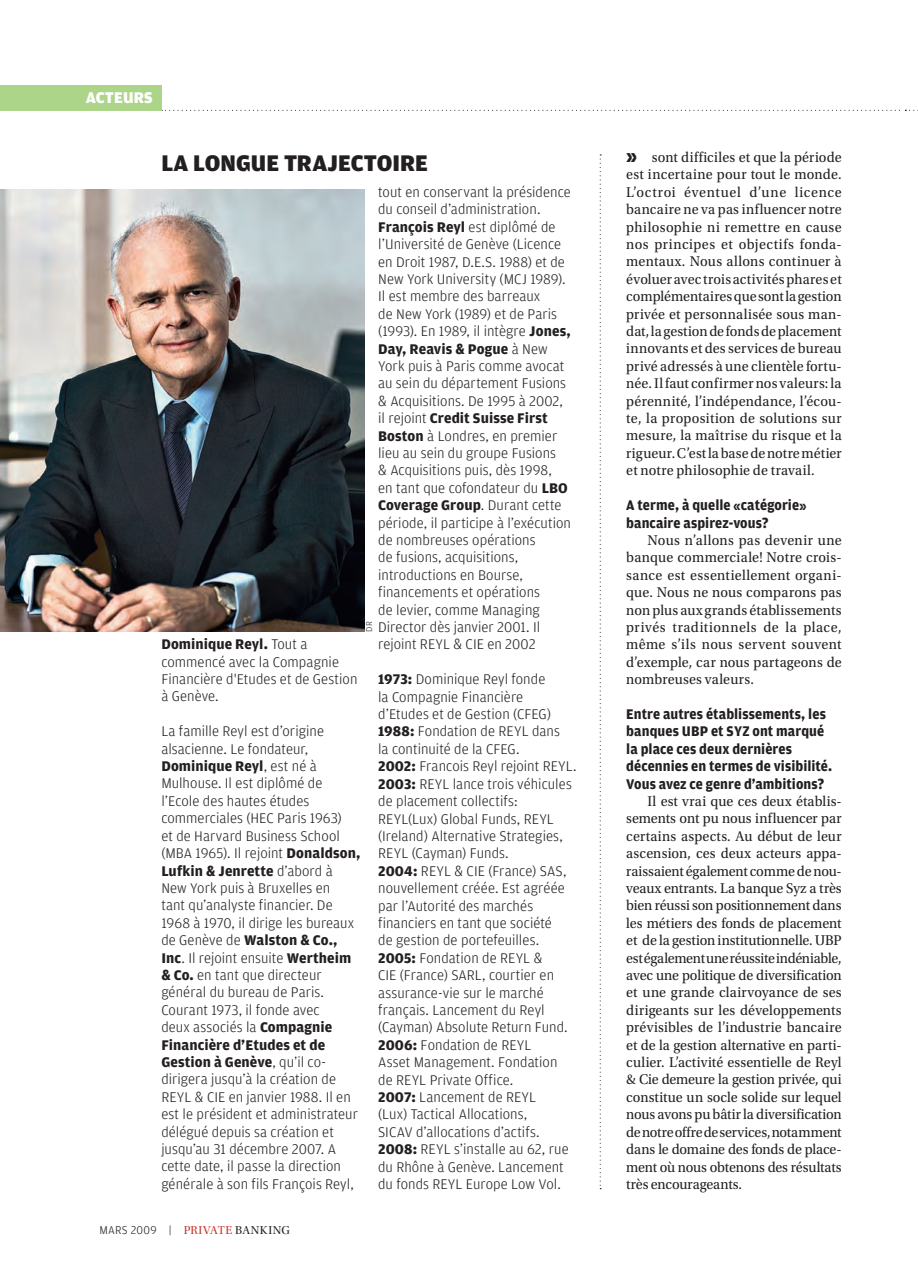
<style>
.page{position:relative;width:918px;height:1288px;background:#fff}
.page>*{position:absolute;margin:0;border:0;box-sizing:border-box;transform-origin:0 0}
.t1{font:900 24px "Amplitude";letter-spacing:.005em;color:#231f20}
.t2{font:900 21px "Amplitude";color:#231f20;scale:.95 1}
.t3{font:900 16.5px "Amplitude";letter-spacing:.01em;color:#fff}
.t4{font:300 14.85px/17.4px "Amplitude";color:#231f20}
.t5{font:14.85px/17.4px "Utopia Std";letter-spacing:.005em;color:#231f20;text-align:justify;scale:.95 1}
.t6{font:700 14.85px/17.4px "Amplitude";letter-spacing:.005em;color:#231f20;scale:.95 1}
.t7{font:12px "Utopia Std Subh";letter-spacing:.045em;color:#c53124}
.t8{font:300 12px "Amplitude";color:#231f20}
.t9{font:300 9px "Amplitude";color:#231f20}
.s1{font-weight:700}
.s2{font-weight:900;font-size:16.5px}
.s3{font-family:"Amplitude";font-weight:300;color:#231f20}
.s4{color:#231f20}
</style>
<div class="page">
<svg style="left:600px;top:154px;width:1px;height:1035px"></svg>
<img style="left:0;top:189px;width:364px;height:443px">
<div style="left:0;top:85px;width:161px;height:25px;background:#acd589"></div>
<svg style="left:161px;top:110px;width:757px;height:1px"></svg>
<p class="t3" style="left:86px;top:88px;width:68px">ACTEURS</p>
<h1 class="t1" style="left:161px;top:149px;width:268px">LA LONGUE TRAJECTOIRE</h1>
<p class="t4" style="left:378px;top:183px;width:194px">tout en conservant la présidence du conseil d’administration.<br><span class="s1">François Reyl</span> est diplômé de l’Université de Genève (Licence en Droit 1987, D.E.S. 1988) et de<br>New York University (MCJ 1989).<br>Il est membre des barreaux<br>de New York (1989) et de Paris (1993). En 1989, il intègre <span class="s1">Jones,<br>Day, Reavis &amp; Pogue</span> à New<br>York puis à Paris comme avocat au sein du département Fusions &amp; Acquisitions. De 1995 à 2002, il rejoint <span class="s1">Credit Suisse First<br>Boston</span> à Londres, en premier lieu au sein du groupe Fusions<br>&amp; Acquisitions puis, dès 1998,<br>en tant que cofondateur du <span class="s1">LBO<br>Coverage Group</span>. Durant cette période, il participe à l’exécution de nombreuses opérations<br>de fusions, acquisitions, introductions en Bourse, financements et opérations<br>de levier, comme Managing<br>Director dès janvier 2001. Il rejoint REYL &amp; CIE en 2002</p>
<p class="t4" style="left:378px;top:671px;width:200px"><span class="s1">1973:</span> Dominique Reyl fonde<br>la Compagnie Financière d’Etudes et de Gestion (CFEG)<br><span class="s1">1988:</span> Fondation de REYL dans<br>la continuité de la CFEG.<br><span class="s1">2002:</span> Francois Reyl rejoint REYL.<br><span class="s1">2003:</span> REYL lance trois véhicules de placement collectifs:<br>REYL(Lux) Global Funds, REYL (Ireland) Alternative Strategies,<br>REYL (Cayman) Funds.<br><span class="s1">2004:</span> REYL &amp; CIE (France) SAS, nouvellement créée. Est agréée par l’Autorité des marchés financiers en tant que société<br>de gestion de portefeuilles.<br><span class="s1">2005:</span> Fondation de REYL &amp;<br>CIE (France) SARL, courtier en assurance-vie sur le marché français. Lancement du Reyl (Cayman) Absolute Return Fund.<br><span class="s1">2006:</span> Fondation de REYL<br>Asset Management. Fondation<br>de REYL Private Office.<br><span class="s1">2007:</span> Lancement de REYL<br>(Lux) Tactical Allocations,<br>SICAV d’allocations d’actifs.<br><span class="s1">2008:</span> REYL s’installe au 62, rue du Rhône à Genève. Lancement du fonds REYL Europe Low Vol.</p>
<p class="t9" style="left:364px;top:632px;width:12px;rotate:-90deg">DR</p>
<p class="t4" style="left:161px;top:636px;width:198px"><span class="s1">Dominique Reyl.</span> Tout a commencé avec la Compagnie<br>Financière d'Etudes et de Gestion à Genève.</p>
<p class="t4" style="left:161px;top:723px;width:201px">La famille Reyl est d’origine alsacienne. Le fondateur,<br><span class="s1">Dominique Reyl</span>, est né à<br>Mulhouse. Il est diplômé de l’Ecole des hautes études commerciales (HEC Paris 1963)<br>et de Harvard Business School (MBA 1965). Il rejoint <span class="s1">Donaldson,<br>Lufkin &amp; Jenrette</span> d’abord à<br>New York puis à Bruxelles en<br>tant qu’analyste financier. De<br>1968 à 1970, il dirige les bureaux de Genève de <span class="s1">Walston &amp; Co.,<br>Inc</span>. Il rejoint ensuite <span class="s1">Wertheim &amp; Co.</span> en tant que directeur général du bureau de Paris.<br>Courant 1973, il fonde avec<br>deux associés la <span class="s1">Compagnie<br>Financière d’Etudes et de<br>Gestion à Genève</span>, qu’il co&shy;dirigera jusqu’à la création de<br>REYL &amp; CIE en janvier 1988. Il en est le président et administrateur délégué depuis sa création et jusqu’au 31 décembre 2007. A cette date, il passe la direction générale à son fils François Reyl,</p>
<p class="t8" style="left:70px;top:1223px;width:25px"><span class="s2">14</span> mars</p>
<p class="t7" style="left:131px;top:1223px;width:161px"><span class="s3">2009 |</span> PRIVATE <span class="s4">BANKING</span></p>
<p class="t5" style="left:626px;top:149px;width:228px;text-indent:26px">sont difficiles et que la période est incertaine pour tout le monde.<br>L’octroi éventuel d’une licence bancaire ne va pas influencer notre philosophie ni remettre en cause nos principes et objectifs fonda&shy;mentaux. Nous allons continuer à évoluer avec trois activités phares et complémentaires que sont la gestion privée et personnalisée sous man&shy;dat, la gestion de fonds de placement innovants et des services de bureau privé adressés à une clientèle fortu&shy;née. Il faut confirmer nos valeurs: la pérennité, l’indépendance, l’écou&shy;te, la proposition de solutions sur mesure, la maîtrise du risque et la rigueur. C’est la base de notre métier et notre philosophie de travail.</p>
<p class="t6" style="left:626px;top:497px;width:191px">A terme, à quelle «catégorie» bancaire aspirez-vous?</p>
<p class="t5" style="left:626px;top:532px;width:228px;text-indent:21px">Nous n’allons pas devenir une banque commerciale! Notre crois&shy;sance est essentiellement organi&shy;que. Nous ne nous comparons pas non plus aux grands établissements privés traditionnels de la place, même s’ils nous servent souvent d’exemple, car nous partageons de nombreuses valeurs.</p>
<p class="t6" style="left:626px;top:705px;width:218px">Entre autres établissements, les banques UBP et SYZ ont marqué la place ces deux dernières décennies en termes de visibilité.<br>Vous avez ce genre d’ambitions?</p>
<p class="t5" style="left:626px;top:793px;width:228px;text-indent:21px">Il est vrai que ces deux établis&shy;sements ont pu nous influencer par certains aspects. Au début de leur ascension, ces deux acteurs appa&shy;raissaient également comme de nou&shy;veaux entrants. La banque Syz a très bien réussi son positionnement dans les métiers des fonds de placement et de la gestion institutionnelle. UBP est également une réussite indéniable, avec une politique de diversification et une grande clairvoyance de ses dirigeants sur les développements prévisibles de l’industrie bancaire et de la gestion alternative en parti&shy;culier. L’activité essentielle de Reyl &amp; Cie demeure la gestion privée, qui constitue un socle solide sur lequel nous avons pu bâtir la diversification de notre offre de services, notamment dans le domaine des fonds de place&shy;ment où nous obtenons des résultats très encourageants.</p>
<h2 class="t2" style="left:626px;top:143px;width:13px">»</h2>
</div>
